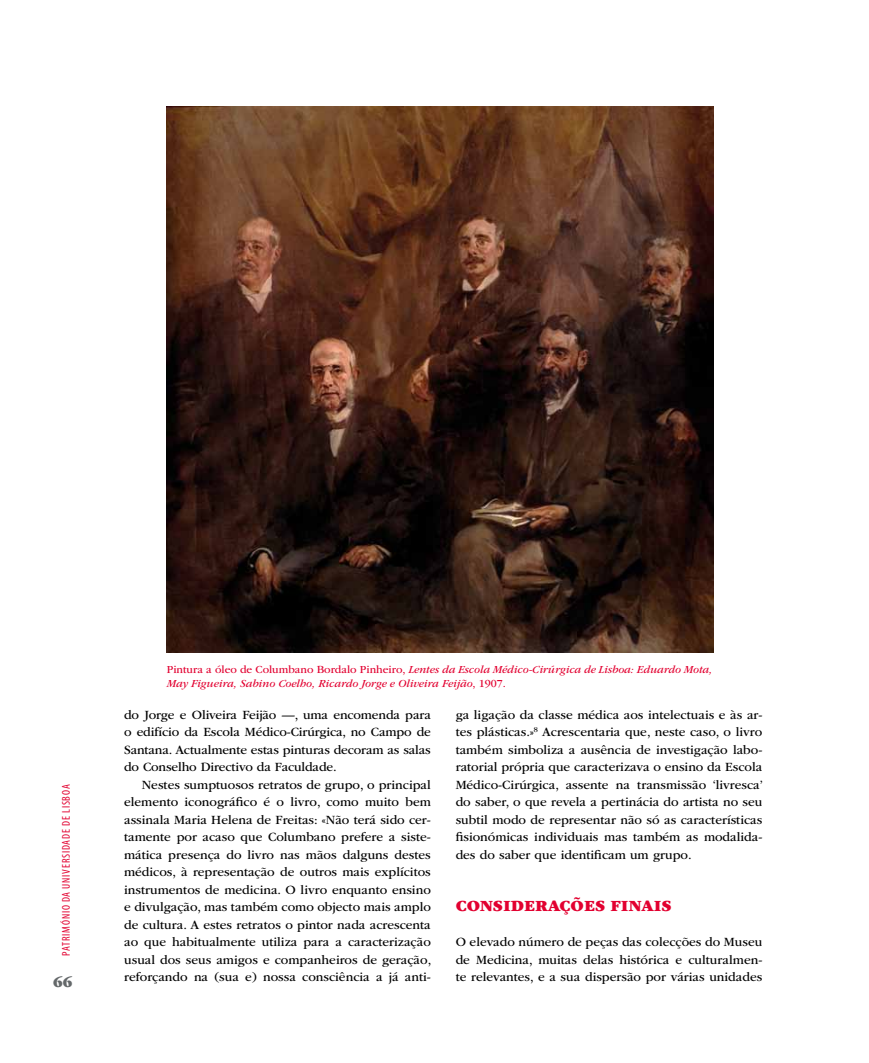
<style>
.page{position:relative;width:869px;height:1063px;background:#fff}
.page>*{position:absolute;margin:0;border:0;box-sizing:border-box;transform-origin:0 0}
.t1{font:16.25px "ITC Garamond Std Ult";color:#e20030}
.t2{font:15px "ITC Garamond Std Ult";color:#64686a}
.t3{font:13.12px/17.5px "ITC Garamond Std";color:#000;text-align:justify}
.t4{font:italic 11.25px/13.8px "ITC Garamond Std";color:#e20030}
.t5{font:condensed 11.25px "Myriad Pro";letter-spacing:.07em;color:#e20030}
.s1{font-style:normal}
</style>
<div class="page">
<img style="left:167px;top:106px;width:546px;height:547px">
<p class="t5" style="left:59px;top:956px;width:172px;rotate:-90deg">património da universidade de lisboa</p>
<p class="t2" style="left:53px;top:974px;width:21px">66</p>
<p class="t4" style="left:167px;top:663px;width:547px"><span class="s1">Pintura a óleo de Columbano Bordalo Pinheiro,</span> Lentes da Escola Médico-Cirúrgica de Lisboa: Eduardo Mota,<br>May Figueira, Sabino Coelho, Ricardo Jorge e Oliveira Feijão<span class="s1">, 1907.</span></p>
<p class="t3" style="left:124px;top:706px;width:308px">do Jorge e Oliveira Feijão —, uma encomenda para o edifício da Escola Médico‑Cirúrgica, no Campo de Santana. Actualmente estas pinturas decoram as salas do Conselho Directivo da Faculdade.</p>
<p class="t3" style="left:124px;top:776px;width:308px;text-indent:18px">Nestes sumptuosos retratos de grupo, o principal elemento iconográfico é o livro, como muito bem assinala Maria Helena de Freitas: «Não terá sido cer‑ tamente por acaso que Columbano prefere a siste‑ mática presença do livro nas mãos dalguns destes médicos, à representação de outros mais explícitos instrumentos de medicina. O livro enquanto ensino e divulgação, mas também como objecto mais amplo de cultura. A estes retratos o pintor nada acrescenta ao que habitualmente utiliza para a caracterização usual dos seus amigos e companheiros de geração, reforçando na (sua e) nossa consciência a já anti‑</p>
<p class="t3" style="left:455px;top:706px;width:308px">ga ligação da classe médica aos intelectuais e às ar‑ tes plásticas.»<sup>8</sup> Acrescentaria que, neste caso, o livro também simboliza a ausência de investigação labo‑ ratorial própria que caracterizava o ensino da Escola Médico‑Cirúrgica, assente na transmissão ‘livresca’ do saber, o que revela a pertinácia do artista no seu subtil modo de representar não só as características fisionómicas individuais mas também as modalida‑ des do saber que identificam um grupo.</p>
<p class="t1" style="left:455px;top:897px;width:217px">CONSIDERAÇÕES FINAIS</p>
<p class="t3" style="left:455px;top:934px;width:308px">O elevado número de peças das colecções do Museu de Medicina, muitas delas histórica e culturalmen‑ te relevantes, e a sua dispersão por várias unidades</p>
</div>
